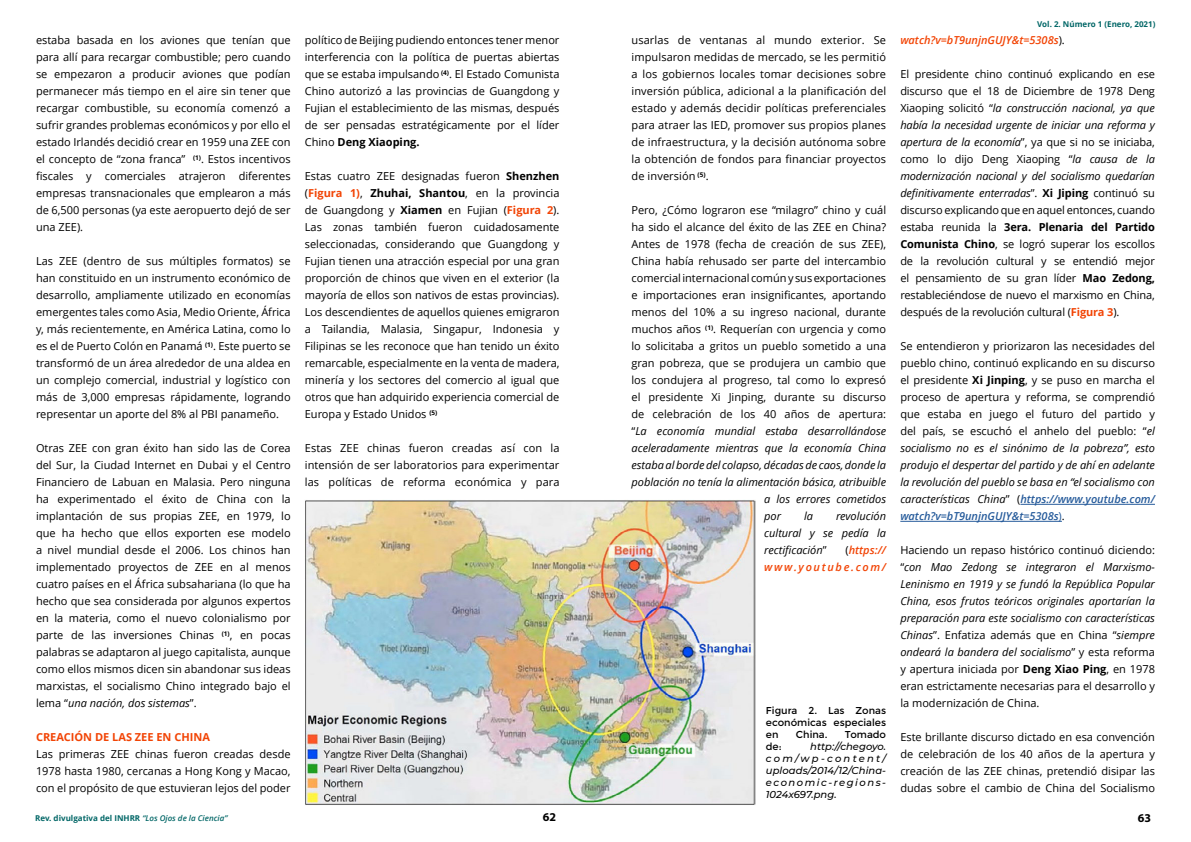
<style>
.page{position:relative;width:1191px;height:842px;background:#fff}
.page>*{position:absolute;margin:0;border:0;box-sizing:border-box;transform-origin:0 0}
.t1{font:700 12px "Myriad Pro";color:#000}
.t2{font:11px/17px "Open Sans";color:#000;text-align:justify}
.t3{font:italic 11px/17px "Open Sans";color:#000;text-align:justify}
.t4{font:italic 600 11px "Open Sans";color:#f24405}
.t5{font:italic 600 11px/17px "Open Sans";letter-spacing:.15em;color:#f24405;text-align:right}
.t6{font:700 11px "Open Sans";color:#f24405}
.t7{font:italic 500 10px/12px "Montserrat";letter-spacing:.005em;color:#000;text-align:justify}
.t8{font:10px/12px "Montserrat";color:#000;text-align:justify}
.t9{font:700 8px "Open Sans";color:#066}
.s1{font-style:italic}
.s2{font-weight:600;font-style:italic}
.s3{font-weight:700}
.s4{font-weight:700;color:#f24405}
.s5{font-style:normal}
.s6{font-weight:400;font-style:normal;color:#000}
.s7{font-weight:600;font-style:italic;color:#265b9b}
.s8{color:#265b9b}
.s9{font-weight:700;font-style:normal}
</style>
<div class="page">
<hr style="left:1020px;top:504px;width:135px;height:1px;background:#265b9b">
<hr style="left:900px;top:521px;width:162px;height:1px;background:#265b9b">
<img style="left:305px;top:500px;width:450px;height:305px">
<p class="t2" style="left:36px;top:32px;width:256px">estaba basada en los aviones que tenían que para allí para recargar combustible; pero cuando se empezaron a producir aviones que podían permanecer más tiempo en el aire sin tener que recargar combustible, su economía comenzó a sufrir grandes problemas económicos y por ello el estado Irlandés decidió crear en 1959 una ZEE con el concepto de “zona franca” <sup>(1)</sup>. Estos incentivos fiscales y comerciales atrajeron diferentes empresas transnacionales que emplearon a más de 6,500 personas (ya este aeropuerto dejó de ser una ZEE).</p>
<p class="t2" style="left:36px;top:253px;width:256px">Las ZEE (dentro de sus múltiples formatos) se han constituido en un instrumento económico de desarrollo, ampliamente utilizado en economías emergentes tales como Asia, Medio Oriente, África y, más recientemente, en América Latina, como lo es el de Puerto Colón en Panamá <sup>(1)</sup>. Este puerto se transformó de un área alrededor de una aldea en un complejo comercial, industrial y logístico con más de 3,000 empresas rápidamente, logrando representar un aporte del 8% al PBI panameño.</p>
<p class="t2" style="left:36px;top:440px;width:256px">Otras ZEE con gran éxito han sido las de Corea del Sur, la Ciudad Internet en Dubai y el Centro Financiero de Labuan en Malasia. Pero ninguna ha experimentado el éxito de China con la implantación de sus propias ZEE, en 1979, lo que ha hecho que ellos exporten ese modelo a nivel mundial desde el 2006. Los chinos han implementado proyectos de ZEE en al menos cuatro países en el África subsahariana (lo que ha hecho que sea considerada por algunos expertos en la materia, como el nuevo colonialismo por parte de las inversiones Chinas <sup>(1)</sup>, en pocas palabras se adaptaron al juego capitalista, aunque como ellos mismos dicen sin abandonar sus ideas marxistas, el socialismo Chino integrado bajo el lema “<span class="s1">una nación, dos sistemas</span>”.</p>
<p class="t6" style="left:36px;top:733px;width:176px">CREACIÓN DE LAS ZEE EN CHINA</p>
<p class="t2" style="left:36px;top:746px;width:256px">Las primeras ZEE chinas fueron creadas desde 1978 hasta 1980, cercanas a Hong Kong y Macao, con el propósito de que estuvieran lejos del poder</p>
<p class="t9" style="left:35px;top:814px;width:194px">Rev. divulgativa del INHRR <span class="s2">“Los Ojos de la Ciencia”</span></p>
<p class="t2" style="left:305px;top:32px;width:256px">político de Beijing pudiendo entonces tener menor interferencia con la política de puertas abiertas que se estaba impulsando <sup>(4)</sup>. El Estado Comunista Chino autorizó a las provincias de Guangdong y Fujian el establecimiento de las mismas, después de ser pensadas estratégicamente por el líder Chino <span class="s3">Deng Xiaoping.</span></p>
<p class="t2" style="left:305px;top:168px;width:256px">Estas cuatro ZEE designadas fueron <span class="s3">Shenzhen </span>(<span class="s4">Figura 1)</span>, <span class="s3">Zhuhai, Shantou</span>, en la provincia de Guangdong y <span class="s3">Xiamen</span> en Fujian (<span class="s4">Figura 2</span>).<br>Las zonas también fueron cuidadosamente seleccionadas, considerando que Guangdong y Fujian tienen una atracción especial por una gran proporción de chinos que viven en el exterior (la mayoría de ellos son nativos de estas provincias).<br>Los descendientes de aquellos quienes emigraron a Tailandia, Malasia, Singapur, Indonesia y Filipinas se les reconoce que han tenido un éxito remarcable, especialmente en la venta de madera, minería y los sectores del comercio al igual que otros que han adquirido experiencia comercial de Europa y Estado Unidos <sup>(5)</sup></p>
<p class="t2" style="left:305px;top:440px;width:256px">Estas ZEE chinas fueron creadas así con la intensión de ser laboratorios para experimentar las políticas de reforma económica y para</p>
<p class="t2" style="left:631px;top:33px;width:256px">usarlas de ventanas al mundo exterior. Se impulsaron medidas de mercado, se les permitió a los gobiernos locales tomar decisiones sobre inversión pública, adicional a la planificación del estado y además decidir políticas preferenciales para atraer las IED, promover sus propios planes de infraestructura, y la decisión autónoma sobre la obtención de fondos para financiar proyectos de inversión <sup>(5)</sup>.</p>
<p class="t2" style="left:631px;top:202px;width:256px">Pero, ¿Cómo lograron ese “milagro” chino y cuál</p>
<p class="t2" style="left:631px;top:219px;width:256px">ha sido el alcance del éxito de las ZEE en China?</p>
<p class="t2" style="left:631px;top:236px;width:256px">Antes de 1978 (fecha de creación de sus ZEE),</p>
<p class="t2" style="left:631px;top:253px;width:256px">China había rehusado ser parte del intercambio</p>
<p class="t2" style="left:631px;top:270px;width:256px">comercial internacional común y sus exportaciones</p>
<p class="t2" style="left:631px;top:287px;width:256px">e importaciones eran insignificantes, aportando</p>
<p class="t2" style="left:631px;top:304px;width:256px">menos del 10% a su ingreso nacional, durante</p>
<p class="t2" style="left:631px;top:322px;width:256px">muchos años <sup>(1)</sup>. Requerían con urgencia y como</p>
<p class="t2" style="left:631px;top:338px;width:256px">lo solicitaba a gritos un pueblo sometido a una</p>
<p class="t2" style="left:631px;top:355px;width:256px">gran pobreza, que se produjera un cambio que</p>
<p class="t2" style="left:631px;top:372px;width:256px">los condujera al progreso, tal como lo expresó</p>
<p class="t2" style="left:631px;top:389px;width:256px">el presidente Xi Jinping, durante su discurso</p>
<p class="t2" style="left:631px;top:406px;width:256px">de celebración de los 40 años de apertura:</p>
<p class="t3" style="left:631px;top:424px;width:256px"><span class="s5">“</span>La economía mundial estaba desarrollándose</p>
<p class="t3" style="left:631px;top:441px;width:256px">aceleradamente mientras que la economía China</p>
<p class="t3" style="left:631px;top:458px;width:256px">estaba al borde del colapso, décadas de caos, donde la</p>
<p class="t3" style="left:631px;top:475px;width:256px">población no tenía la alimentación básica, atribuible</p>
<p class="t3" style="left:764px;top:492px;width:123px">a los errores cometidos</p>
<p class="t3" style="left:764px;top:509px;width:18px">por</p>
<p class="t3" style="left:804px;top:509px;width:11px">la</p>
<p class="t3" style="left:764px;top:509px;width:123px;text-indent:72px">revolución cultural y se pedía la rectificación<span class="s5">”</span></p>
<p class="t5" style="left:764px;top:543px;width:123px"><span class="s6">(</span>https:// www.youtube.com/</p>
<p class="t8" style="left:766px;top:705px;width:122px">Figura 2. Las Zonas económicas especiales en</p>
<p class="t8" style="left:796px;top:729px;width:33px">China.</p>
<p class="t8" style="left:845px;top:729px;width:43px">Tomado</p>
<p class="t7" style="left:766px;top:740px;width:122px;text-indent:44px">http://chegoyo. com/wp-content/ uploads/2014/12/China&shy;economic-regions-1024x697.png.</p>
<p class="t8" style="left:766px;top:741px;width:17px">de:</p>
<p class="t9" style="left:1037px;top:21px;width:120px">Vol. 2. Número 1 (Enero, 2021)</p>
<p class="t4" style="left:900px;top:33px;width:166px">watch?v=bT9unjnGUJY&amp;t=5308s<span class="s6">).</span></p>
<p class="t2" style="left:900px;top:66px;width:256px">El presidente chino continuó explicando en ese discurso que el 18 de Diciembre de 1978 Deng Xiaoping solicitó “<span class="s1">la construcción nacional, ya que había la necesidad urgente de iniciar una reforma y apertura de la economía</span>”, ya que si no se iniciaba, como lo dijo Deng Xiaoping “<span class="s1">la causa de la modernización nacional y del socialismo quedarían definitivamente enterradas</span>”. <span class="s3">Xi Jiping</span> continuó su discurso explicando que en aquel entonces, cuando estaba reunida la <span class="s3">3era. Plenaria del Partido Comunista Chino</span>, se logró superar los escollos de la revolución cultural y se entendió mejor el pensamiento de su gran líder <span class="s3">Mao Zedong, </span>restableciéndose de nuevo el marxismo en China, después de la revolución cultural (<span class="s4">Figura 3</span>).</p>
<p class="t2" style="left:900px;top:338px;width:256px">Se entendieron y priorizaron las necesidades del pueblo chino, continuó explicando en su discurso el presidente <span class="s3">Xi Jinping</span>, y se puso en marcha el proceso de apertura y reforma, se comprendió que estaba en juego el futuro del partido y del país, se escuchó el anhelo del pueblo: “<span class="s1">el socialismo no es el sinónimo de la pobreza”, esto produjo el despertar del partido y de ahí en adelante la revolución del pueblo se basa en “el socialismo con características China</span>” (<span class="s7">https://www.youtube.com/ watch?v=bT9unjnGUJY&amp;t=5308s</span><span class="s8">)</span>.</p>
<p class="t3" style="left:900px;top:543px;width:256px"><span class="s5">Haciendo un repaso histórico continuó diciendo: “</span>con Mao Zedong se integraron el Marxismo-Leninismo en 1919 y se fundó la República Popular China, esos frutos teóricos originales aportarían la preparación para este socialismo con características Chinas<span class="s5">”. Enfatiza además que en China “</span>siempre ondeará la bandera del socialismo<span class="s5">” y esta reforma y apertura iniciada por</span> <span class="s9">Deng Xiao Ping</span><span class="s5">, en 1978 eran estrictamente necesarias para el desarrollo y la modernización de China.</span></p>
<p class="t2" style="left:900px;top:728px;width:256px">Este brillante discurso dictado en esa convención de celebración de los 40 años de la apertura y creación de las ZEE chinas, pretendió disipar las dudas sobre el cambio de China del Socialismo</p>
<p class="t1" style="left:543px;top:810px;width:15px">62</p>
<p class="t1" style="left:1137px;top:811px;width:15px">63</p>
</div>
